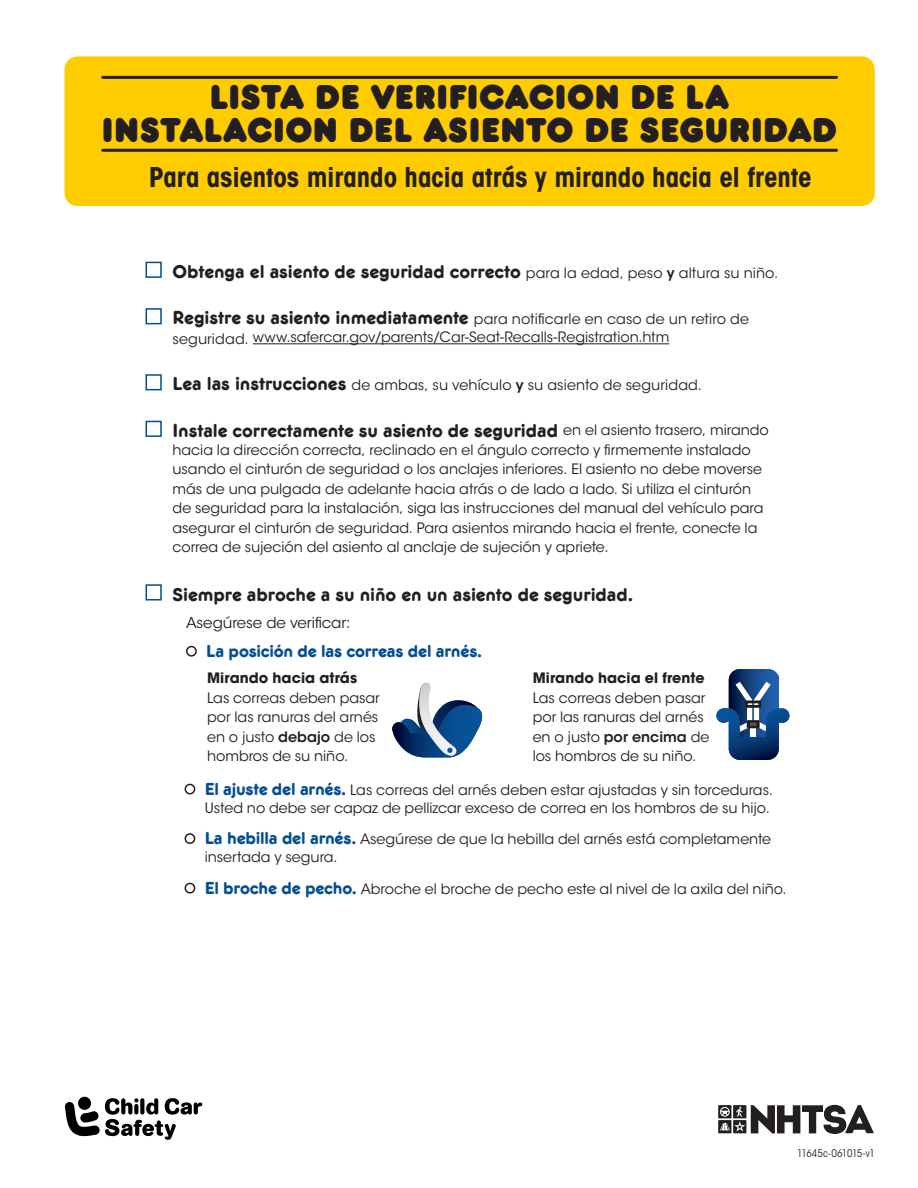
<style>
.page{position:relative;width:918px;height:1188px;background:#fff}
.page>*{position:absolute;margin:0;border:0;box-sizing:border-box;transform-origin:0 0}
.t1{font:36px/33px "Frankfurter Plain";letter-spacing:.005em;color:#231f20;text-align:center}
.t2{font:700 condensed 27px "ITC Avant Garde Std";letter-spacing:-.005em;color:#231f20}
.t3{font:19.5px "Frankfurter Medium Plain";letter-spacing:-.005em;color:#231f20}
.t4{font:18px "Frankfurter Medium Plain";letter-spacing:-.01em;color:#044e92}
.t5{font:15px "ITC Avant Garde Std";letter-spacing:-.005em;color:#231f20}
.t6{font:14.25px/19.5px "ITC Avant Garde Std";color:#231f20}
.t7{font:condensed 10.5px "ITC Avant Garde Std";letter-spacing:-.045em;color:#231f20}
.s1{font-family:"ITC Avant Garde Std";font-size:14.25px}
.s2{font-family:"ITC Avant Garde Std";font-weight:600;font-size:14.25px}
.s3{font-family:"Frankfurter Medium Plain";font-size:19.5px}
.s4{font-weight:600}
.s5{font-weight:700}
.s6{font-family:"Frankfurter Medium Plain";font-size:18px;color:#044e92}
</style>
<div class="page">
<hr style="left:253px;top:343px;width:416px;height:1px;background:#231f20">
<div style="left:146px;top:262px;width:16px;height:16px;border:2px solid #044e92"></div>
<div style="left:146px;top:308px;width:16px;height:16px;border:2px solid #044e92"></div>
<div style="left:146px;top:374px;width:16px;height:16px;border:2px solid #044e92"></div>
<div style="left:146px;top:421px;width:16px;height:16px;border:2px solid #044e92"></div>
<div style="left:146px;top:584px;width:16px;height:17px;border:2px solid #044e92"></div>
<div style="left:186px;top:646px;width:11px;height:11px;border:2px solid #231f20;border-radius:50%"></div>
<div style="left:185px;top:784px;width:10px;height:11px;border:2px solid #231f20;border-radius:50%"></div>
<div style="left:185px;top:833px;width:10px;height:11px;border:2px solid #231f20;border-radius:50%"></div>
<div style="left:185px;top:883px;width:10px;height:11px;border:2px solid #231f20;border-radius:50%"></div>
<svg style="left:728px;top:669px;width:51px;height:39px;background:#375c8d"></svg>
<img style="left:716px;top:708px;width:73px;height:52px">
<svg style="left:392px;top:682px;width:91px;height:75px"></svg>
<svg style="left:65px;top:1098px;width:137px;height:42px"></svg>
<div style="left:64px;top:56px;width:811px;height:150px;background:#fc0;border-radius:14px"></div>
<hr style="left:103px;top:76px;width:734px;height:3px;background:#231f20">
<hr style="left:103px;top:149px;width:734px;height:3px;background:#231f20">
<div style="left:718px;top:1105px;width:13px;height:13px;background:#231f20"></div>
<div style="left:733px;top:1105px;width:13px;height:13px;background:#231f20"></div>
<div style="left:733px;top:1120px;width:13px;height:13px;background:#231f20"></div>
<div style="left:718px;top:1120px;width:13px;height:13px;background:#231f20"></div>
<svg style="left:720px;top:1107px;width:25px;height:25px"></svg>
<svg style="left:751px;top:1104px;width:123px;height:30px"></svg>
<p class="t1" style="left:102px;top:80px;width:737px">LISTA DE VERIFICACION DE LA<br>INSTALACION DEL ASIENTO DE SEGURIDAD</p>
<p class="t2" style="left:149px;top:159px;width:664px">Para asientos mirando hacia atrás y mirando hacia el frente</p>
<p class="t3" style="left:173px;top:261px;width:607px">Obtenga el asiento de seguridad correcto <span class="s1">para la edad, peso</span> <span class="s2">y</span> <span class="s1">altura su niño.</span></p>
<p class="t6" style="left:173px;top:310px;width:578px;line-height:18px"><span class="s3">Registre su asiento inmediatamente</span> para notificarle en caso de un retiro de seguridad. www.safercar.gov/parents/Car-Seat-Recalls-Registration.htm</p>
<p class="t6" style="left:173px;top:376px;width:531px"><span class="s3">Lea las instrucciones</span> de ambas, su vehículo <span class="s4">y</span> su asiento de seguridad.</p>
<p class="t3" style="left:173px;top:420px;width:598px">Instale correctamente su asiento de seguridad <span class="s1">en el asiento trasero, mirando</span></p>
<p class="t6" style="left:173px;top:440px;width:593px">hacia la dirección correcta, reclinado en el ángulo correcto y firmemente instalado usando el cinturón de seguridad o los anclajes inferiores. El asiento no debe moverse más de una pulgada de adelante hacia atrás o de lado a lado. Si utiliza el cinturón de seguridad para la instalación, siga las instrucciones del manual del vehículo para asegurar el cinturón de seguridad. Para asientos mirando hacia el frente, conecte la correa de sujeción del asiento al anclaje de sujeción y apriete.</p>
<p class="t3" style="left:173px;top:583px;width:462px">Siempre abroche a su niño en un asiento de seguridad.</p>
<p class="t5" style="left:186px;top:613px;width:166px">Asegúrese de verificar:</p>
<p class="t4" style="left:206px;top:641px;width:277px">La posición de las correas del arnés.</p>
<p class="t6" style="left:207px;top:669px;width:174px"><span class="s5">Mirando hacia atrás<br></span>Las correas deben pasar por las ranuras del arnés en o justo <span class="s4">debajo</span> de los hombros de su niño.</p>
<p class="t6" style="left:533px;top:669px;width:178px"><span class="s5">Mirando hacia el frente<br></span>Las correas deben pasar por las ranuras del arnés en o justo <span class="s4">por encima</span> de los hombros de su niño.</p>
<p class="t6" style="left:205px;top:781px;width:570px;line-height:18px"><span class="s6">El ajuste del arnés.</span> Las correas del arnés deben estar ajustadas y sin torceduras.<br>Usted no debe ser capaz de pellizcar exceso de correa en los hombros de su hijo.</p>
<p class="t6" style="left:205px;top:830px;width:568px;line-height:18px"><span class="s6">La hebilla del arnés.</span> Asegúrese de que la hebilla del arnés está completamente insertada y segura.</p>
<p class="t6" style="left:205px;top:879px;width:583px"><span class="s6">El broche de pecho.</span> Abroche el broche de pecho este al nivel de la axila del niño.</p>
<p class="t7" style="left:797px;top:1147px;width:79px">11645c-061015-v1</p>
</div>
